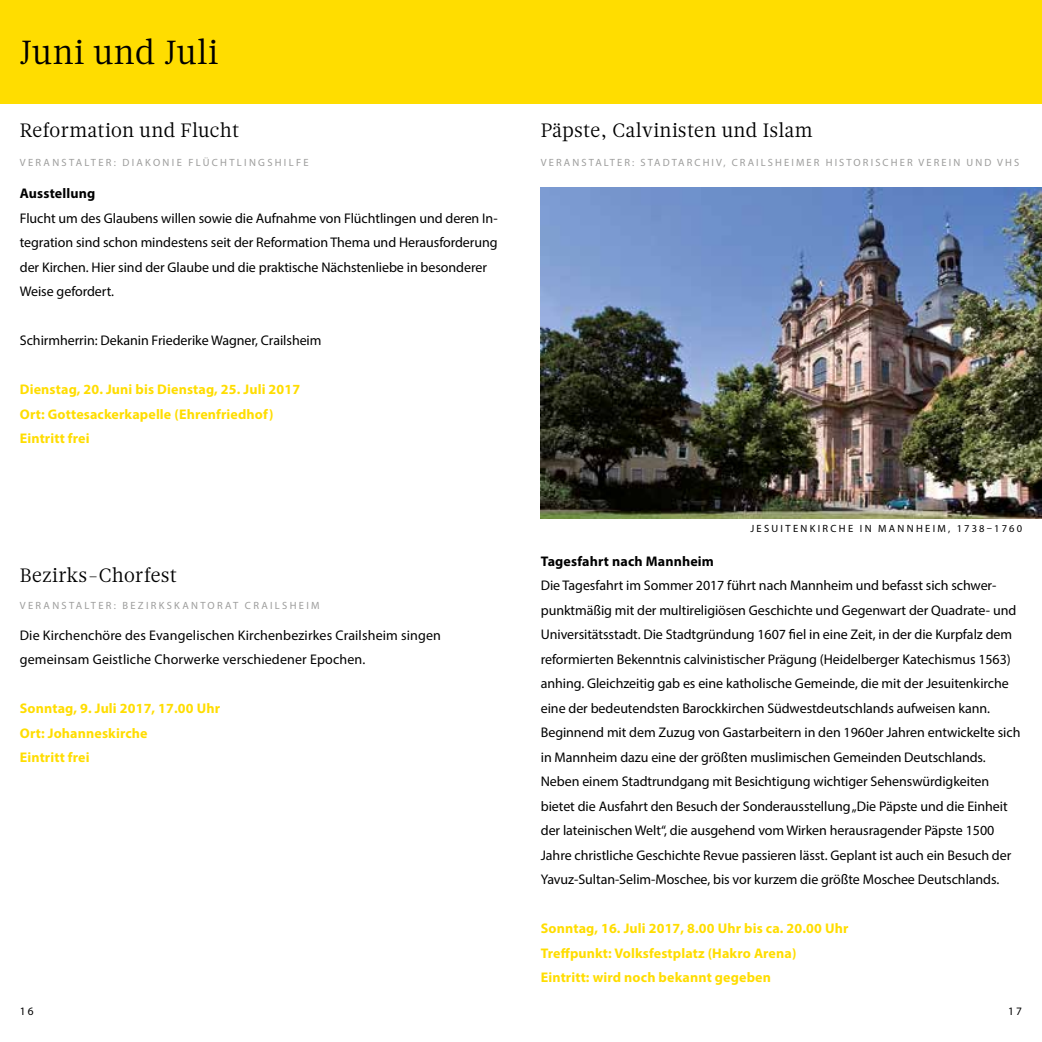
<style>
.page{position:relative;width:1042px;height:1042px;background:#fff}
.page>*{position:absolute;margin:0;border:0;box-sizing:border-box;transform-origin:0 0}
.t1{font:33.25px "Glosa Headline";letter-spacing:.025em;color:#000}
.t2{font:19.25px "Glosa Headline";letter-spacing:.025em;color:#000}
.t3{font:14px/24.5px "Myriad Pro";letter-spacing:-.005em;color:#000}
.t4{font:700 14px/24.5px "Myriad Pro";letter-spacing:.01em;color:#fd0}
.t5{font:700 14px "Myriad Pro";letter-spacing:.01em;color:#000}
.t6{font:11.38px "Myriad Pro";color:#000}
.t7{font:10.5px "Myriad Pro";letter-spacing:.205em;color:#9d9d9c}
.t8{font:10.5px "Myriad Pro";letter-spacing:.22em;color:#000}
</style>
<div class="page">
<div style="left:0;top:0;width:1042px;height:103px;background:#fd0"></div>
<img style="left:541px;top:188px;width:501px;height:330px">
<h1 class="t1" style="left:20px;top:31px;width:200px">Juni und Juli</h1>
<h2 class="t2" style="left:20px;top:118px;width:221px">Reformation und Flucht</h2>
<p class="t7" style="left:20px;top:155px;width:290px">VERANSTALTER: DIAKONIE FLÜCHTLINGSHILFE</p>
<p class="t5" style="left:20px;top:184px;width:77px">Ausstellung</p>
<p class="t3" style="left:20px;top:206px;width:479px">Flucht um des Glaubens willen sowie die Aufnahme von Flüchtlingen und deren In&shy;tegration sind schon mindestens seit der Reformation Thema und Herausforderung der Kirchen. Hier sind der Glaube und die praktische Nächstenliebe in besonderer Weise gefordert.</p>
<p class="t3" style="left:20px;top:328px;width:303px">Schirmherrin: Dekanin Friederike Wagner, Crailsheim</p>
<p class="t4" style="left:20px;top:377px;width:282px">Dienstag, 20. Juni bis Dienstag, 25. Juli 2017<br>Ort: Gottesackerkapelle (Ehrenfriedhof)<br>Eintritt frei</p>
<h2 class="t2" style="left:20px;top:562px;width:159px">Bezirks-Chorfest</h2>
<p class="t7" style="left:20px;top:599px;width:301px">VERANSTALTER: BEZIRKSKANTORAT CRAILSHEIM</p>
<p class="t3" style="left:20px;top:622px;width:423px">Die Kirchenchöre des Evangelischen Kirchenbezirkes Crailsheim singen gemeinsam Geistliche Chorwerke verschiedener Epochen.</p>
<p class="t4" style="left:20px;top:695px;width:202px">Sonntag, 9. Juli 2017, 17.00 Uhr<br>Ort: Johanneskirche<br>Eintritt frei</p>
<h2 class="t2" style="left:541px;top:118px;width:273px">Päpste, Calvinisten und Islam</h2>
<p class="t7" style="left:541px;top:155px;width:480px">VERANSTALTER: STADTARCHIV, CRAILSHEIMER HISTORISCHER VEREIN UND VHS</p>
<p class="t8" style="left:750px;top:522px;width:273px">JESUITENKIRCHE IN MANNHEIM, 1738–1760</p>
<p class="t5" style="left:541px;top:552px;width:175px">Tagesfahrt nach Mannheim</p>
<p class="t3" style="left:541px;top:573px;width:481px">Die Tagesfahrt im Sommer 2017 führt nach Mannheim und befasst sich schwer&shy;punktmäßig mit der multireligiösen Geschichte und Gegenwart der Quadrate- und Universitätsstadt. Die Stadtgründung 1607 fiel in eine Zeit, in der die Kurpfalz dem reformierten Bekenntnis calvinistischer Prägung (Heidelberger Katechismus 1563) anhing. Gleichzeitig gab es eine katholische Gemeinde, die mit der Jesuitenkirche eine der bedeutendsten Barockkirchen Südwestdeutschlands aufweisen kann.<br>Beginnend mit dem Zuzug von Gastarbeitern in den 1960er Jahren entwickelte sich in Mannheim dazu eine der größten muslimischen Gemeinden Deutschlands.<br>Neben einem Stadtrundgang mit Besichtigung wichtiger Sehenswürdigkeiten bietet die Ausfahrt den Besuch der Sonderausstellung „Die Päpste und die Einheit der lateinischen Welt“, die ausgehend vom Wirken herausragender Päpste 1500<br>Jahre christliche Geschichte Revue passieren lässt. Geplant ist auch ein Besuch der Yavuz-Sultan-Selim-Moschee, bis vor kurzem die größte Moschee Deutschlands.</p>
<p class="t4" style="left:541px;top:916px;width:309px">Sonntag, 16. Juli 2017, 8.00 Uhr bis ca. 20.00 Uhr<br>Treffpunkt: Volksfestplatz (Hakro Arena)<br>Eintritt: wird noch bekannt gegeben</p>
<p class="t6" style="left:20px;top:1004px;width:15px">16</p>
<p class="t6" style="left:1008px;top:1004px;width:15px">17</p>
</div>
